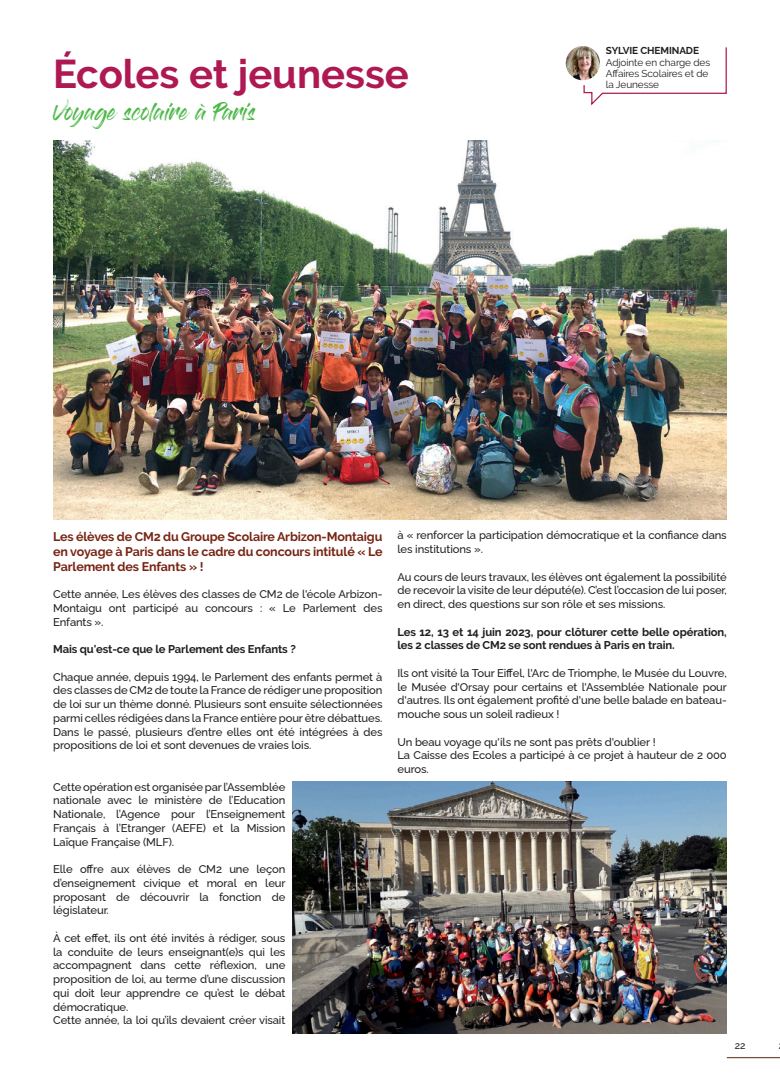
<style>
.page{position:relative;width:780px;height:1088px;background:#fff}
.page>*{position:absolute;margin:0;border:0;box-sizing:border-box;transform-origin:0 0}
.t1{font:700 40px "Raleway";color:#af1953}
.t2{font:17.5px "Gloss And Bloom";letter-spacing:-.01em;color:#4cb848}
.t3{font:700 12.5px/15px "Raleway";letter-spacing:-.01em;color:#772514;text-align:justify}
.t4{font:500 11.25px/13.8px "Raleway";letter-spacing:-.01em;color:#231f20;text-align:justify}
.t5{font:700 11.25px/13.8px "Raleway";letter-spacing:-.01em;color:#231f20}
.t6{font:10px/11.2px "Raleway";letter-spacing:-.01em;color:#231f20}
.t7{font:700 10px "Raleway";letter-spacing:-.01em;color:#231f20}
.t8{font:500 10px "Raleway";color:#231f20}
</style>
<div class="page">
<img style="left:53px;top:140px;width:673px;height:379px">
<img style="left:292px;top:782px;width:434px;height:251px">
<img style="left:565px;top:46px;width:35px;height:34px;border-radius:17px">
<svg style="left:583px;top:46px;width:144px;height:60px"></svg>
<hr style="left:726px;top:1057px;width:54px;height:1px;background:#74523e">
<h1 class="t1" style="left:53px;top:51px;width:357px">Écoles et jeunesse</h1>
<h2 class="t2" style="left:53px;top:104px;width:204px">Voyage scolaire à Paris</h2>
<p class="t7" style="left:605px;top:45px;width:95px">SYLVIE CHEMINADE</p>
<p class="t6" style="left:605px;top:56px;width:106px">Adjointe en charge des<br>Affaires Scolaires et de la Jeunesse</p>
<p class="t3" style="left:53px;top:529px;width:331px">Les élèves de CM2 du Groupe Scolaire Arbizon-Montaigu en voyage à Paris dans le cadre du concours intitulé « Le Parlement des Enfants » !</p>
<p class="t4" style="left:53px;top:586px;width:331px">Cette année, Les élèves des classes de CM2 de l'école Arbizon-Montaigu ont participé au concours : « Le Parlement des Enfants ».</p>
<p class="t5" style="left:53px;top:642px;width:244px">Mais qu'est-ce que le Parlement des Enfants ?</p>
<p class="t4" style="left:53px;top:668px;width:331px">Chaque année, depuis 1994, le Parlement des enfants permet à des classes de CM2 de toute la France de rédiger une proposition de loi sur un thème donné. Plusieurs sont ensuite sélectionnées parmi celles rédigées dans la France entière pour être débattues.<br>Dans le passé, plusieurs d’entre elles ont été intégrées à des propositions de loi et sont devenues de vraies lois.</p>
<p class="t4" style="left:53px;top:778px;width:234px">Cette opération est organisée par l’Assemblée nationale avec le ministère de l’Education Nationale, l’Agence pour l’Enseignement Français à l’Etranger (AEFE) et la Mission Laïque Française (MLF).</p>
<p class="t4" style="left:53px;top:861px;width:234px">Elle offre aux élèves de CM2 une leçon d’enseignement civique et moral en leur proposant de découvrir la fonction de législateur.</p>
<p class="t4" style="left:53px;top:930px;width:234px;text-align:left">À cet effet, ils ont été invités à rédiger, sous la conduite de leurs enseignant(e)s qui les accompagnent dans cette réflexion, une proposition de loi, au terme d’une discussion qui doit leur apprendre ce qu’est le débat démocratique.<br>Cette année, la loi qu’ils devaient créer visait</p>
<p class="t4" style="left:397px;top:527px;width:331px">à « renforcer la participation démocratique et la confiance dans les institutions ».</p>
<p class="t4" style="left:397px;top:568px;width:331px">Au cours de leurs travaux, les élèves ont également la possibilité de recevoir la visite de leur député(e). C’est l’occasion de lui poser, en direct, des questions sur son rôle et ses missions.</p>
<p class="t5" style="left:397px;top:625px;width:331px">Les 12, 13 et 14 juin 2023, pour clôturer cette belle opération, les 2 classes de CM2 se sont rendues à Paris en train.</p>
<p class="t4" style="left:397px;top:665px;width:331px">Ils ont visité la Tour Eiffel, l'Arc de Triomphe, le Musée du Louvre, le Musée d'Orsay pour certains et l'Assemblée Nationale pour d'autres. Ils ont également profité d'une belle balade en bateau&shy;mouche sous un soleil radieux !</p>
<p class="t4" style="left:397px;top:733px;width:331px;text-align:left">Un beau voyage qu'ils ne sont pas prêts d'oublier !<br>La Caisse des Ecoles a participé à ce projet à hauteur de 2 000 euros.</p>
<p class="t8" style="left:734px;top:1037px;width:12px">22</p>
</div>
